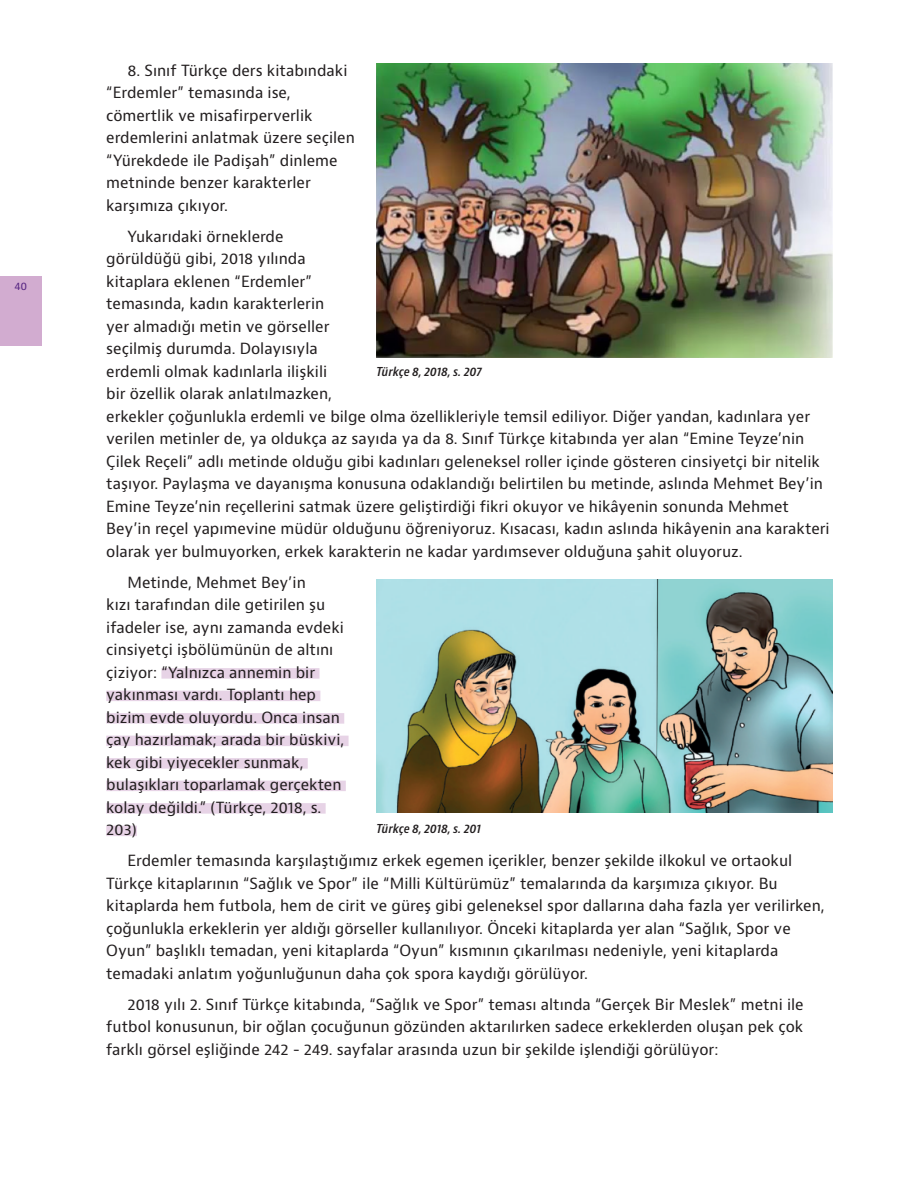
<style>
.page{position:relative;width:918px;height:1188px;background:#fff}
.page>*{position:absolute;margin:0;border:0;box-sizing:border-box;transform-origin:0 0}
.Ana_Metin{font:15px/22.5px "Bernino Sans";color:#231f20}
.Resim_Alti{font:italic 600 condensed 12px "Bernino Sans";letter-spacing:-.01em;color:#231f20}
.t1{font:10.5px "Bernino Sans";color:#572682}
</style>
<div class="page">
<div style="left:0;top:277px;width:42px;height:69px;background:#d2acd0"></div>
<div style="left:161px;top:668px;width:158px;height:11px;background:#e7d3e6"></div>
<div style="left:106px;top:691px;width:214px;height:10px;background:#e7d3e6"></div>
<div style="left:106px;top:713px;width:238px;height:11px;background:#e7d3e6"></div>
<div style="left:106px;top:736px;width:243px;height:10px;background:#e7d3e6"></div>
<div style="left:106px;top:758px;width:202px;height:11px;background:#e7d3e6"></div>
<div style="left:106px;top:781px;width:240px;height:10px;background:#e7d3e6"></div>
<div style="left:106px;top:803px;width:220px;height:11px;background:#e7d3e6"></div>
<div style="left:106px;top:826px;width:31px;height:10px;background:#e7d3e6"></div>
<img style="left:376px;top:64px;width:457px;height:294px">
<img style="left:376px;top:579px;width:457px;height:233px">
<p class="t1" style="left:14px;top:280px;width:15px">40</p>
<p class="Ana_Metin" style="left:106px;top:59px;width:250px;text-indent:21px">8. Sınıf Türkçe ders kitabındaki “Erdemler” temasında ise, cömertlik ve misafirperverlik erdemlerini anlatmak üzere seçilen “Yürekdede ile Padişah” dinleme metninde benzer karakterler karşımıza çıkıyor.</p>
<p class="Ana_Metin" style="left:106px;top:225px;width:725px;text-indent:21px">Yukarıdaki örneklerde<br>görüldüğü gibi, 2018 yılında<br>kitaplara eklenen “Erdemler”<br>temasında, kadın karakterlerin<br>yer almadığı metin ve görseller<br>seçilmiş durumda. Dolayısıyla<br>erdemli olmak kadınlarla ilişkili<br>bir özellik olarak anlatılmazken,<br>erkekler çoğunlukla erdemli ve bilge olma özellikleriyle temsil ediliyor. Diğer yandan, kadınlara yer verilen metinler de, ya oldukça az sayıda ya da 8. Sınıf Türkçe kitabında yer alan “Emine Teyze’nin Çilek Reçeli” adlı metinde olduğu gibi kadınları geleneksel roller içinde gösteren cinsiyetçi bir nitelik taşıyor. Paylaşma ve dayanışma konusuna odaklandığı belirtilen bu metinde, aslında Mehmet Bey’in Emine Teyze’nin reçellerini satmak üzere geliştirdiği fikri okuyor ve hikâyenin sonunda Mehmet Bey’in reçel yapımevine müdür olduğunu öğreniyoruz. Kısacası, kadın aslında hikâyenin ana karakteri olarak yer bulmuyorken, erkek karakterin ne kadar yardımsever olduğuna şahit oluyoruz.</p>
<p class="Ana_Metin" style="left:106px;top:571px;width:240px;text-indent:21px">Metinde, Mehmet Bey’in<br>kızı tarafından dile getirilen şu ifadeler ise, aynı zamanda evdeki cinsiyetçi işbölümünün de altını çiziyor: “Yalnızca annemin bir yakınması vardı. Toplantı hep bizim evde oluyordu. Onca insan çay hazırlamak; arada bir büskivi, kek gibi yiyecekler sunmak, bulaşıkları toparlamak gerçekten kolay değildi.” (Türkçe, 2018, s.<br>203)</p>
<p class="Ana_Metin" style="left:106px;top:850px;width:720px;text-indent:21px">Erdemler temasında karşılaştığımız erkek egemen içerikler, benzer şekilde ilkokul ve ortaokul Türkçe kitaplarının “Sağlık ve Spor” ile “Milli Kültürümüz” temalarında da karşımıza çıkıyor. Bu kitaplarda hem futbola, hem de cirit ve güreş gibi geleneksel spor dallarına daha fazla yer verilirken, çoğunlukla erkeklerin yer aldığı görseller kullanılıyor. Önceki kitaplarda yer alan “Sağlık, Spor ve Oyun” başlıklı temadan, yeni kitaplarda “Oyun” kısmının çıkarılması nedeniyle, yeni kitaplarda temadaki anlatım yoğunluğunun daha çok spora kaydığı görülüyor.</p>
<p class="Ana_Metin" style="left:106px;top:993px;width:699px;text-align:justify;text-indent:21px">2018 yılı 2. Sınıf Türkçe kitabında, “Sağlık ve Spor” teması altında “Gerçek Bir Meslek” metni ile futbol konusunun, bir oğlan çocuğunun gözünden aktarılırken sadece erkeklerden oluşan pek çok farklı görsel eşliğinde 242 - 249. sayfalar arasında uzun bir şekilde işlendiği görülüyor:</p>
<p class="Resim_Alti" style="left:376px;top:365px;width:107px">Türkçe 8, 2018, s. 207</p>
<p class="Resim_Alti" style="left:376px;top:821px;width:106px">Türkçe 8, 2018, s. 201</p>
</div>
